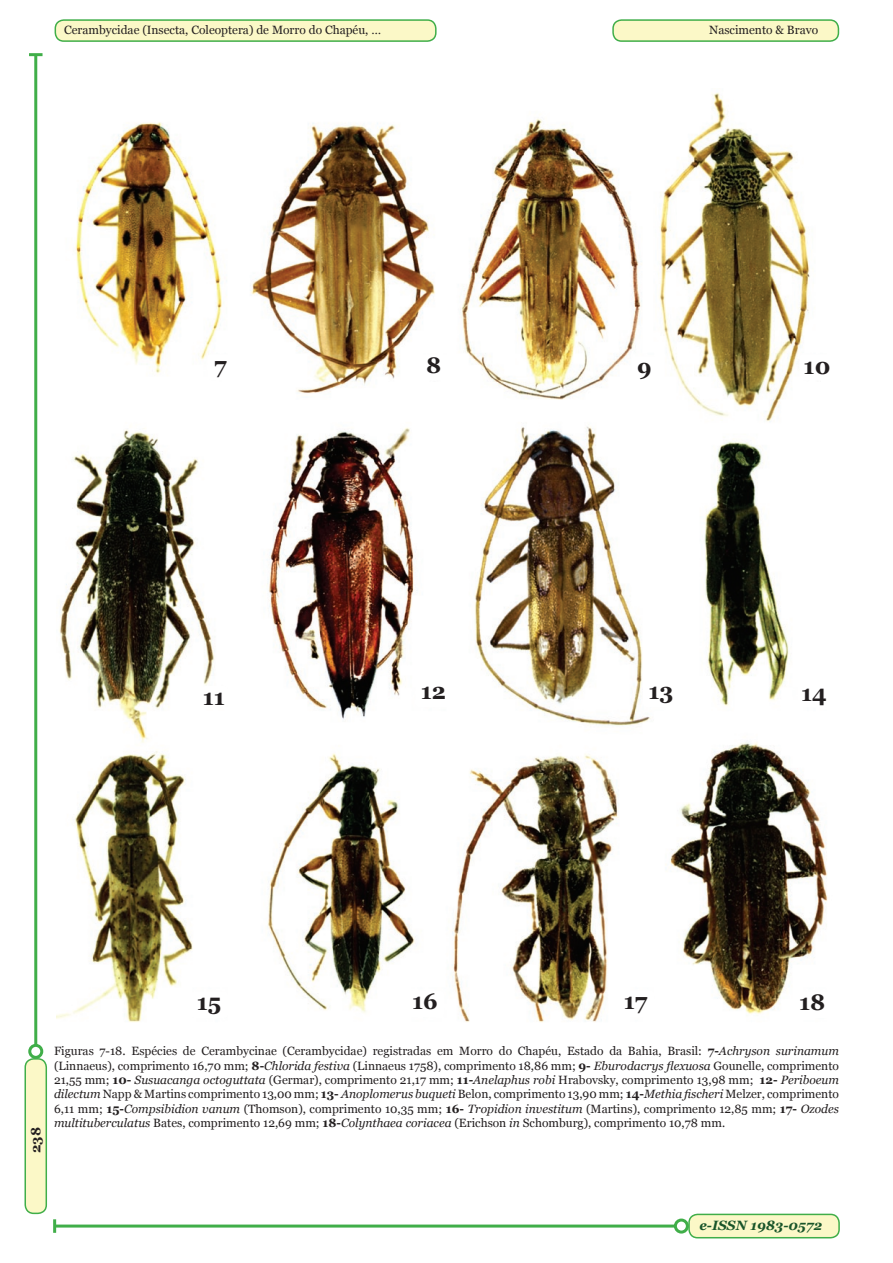
<style>
.page{position:relative;width:893px;height:1263px;background:#fff}
.page>*{position:absolute;margin:0;border:0;box-sizing:border-box;transform-origin:0 0}
.t1{font:700 22.5px "Georgia";color:#231f20}
.t2{font:italic 700 13.5px "Georgia";color:#19552a}
.t3{font:700 13.5px "Georgia";color:#231f20}
.t4{font:12px/14.4px "Georgia";color:#231f20;text-align:justify}
.s1{font-weight:700}
.s2{font-style:italic}
</style>
<div class="page">
<div style="left:25px;top:1059px;width:21px;height:154px;background:#fbf8c7;border-radius:9px"></div>
<div style="left:25px;top:1058px;width:22px;height:156px;border:2px solid #40ae49;border-radius:9px"></div>
<div style="left:55px;top:20px;width:381px;height:21px;background:#fbf8c7;border-radius:9px"></div>
<div style="left:55px;top:19px;width:382px;height:23px;border:2px solid #40ae49;border-radius:9px"></div>
<div style="left:613px;top:20px;width:225px;height:21px;background:#fbf8c7;border-radius:9px"></div>
<div style="left:612px;top:19px;width:227px;height:23px;border:2px solid #40ae49;border-radius:9px"></div>
<div style="left:689px;top:1214px;width:150px;height:24px;background:#fbf8c7;border-radius:9px"></div>
<div style="left:688px;top:1214px;width:152px;height:24px;border:2px solid #40ae49;border-radius:9px"></div>
<hr style="left:34px;top:55px;width:3px;height:990px;background:#40ae49">
<div style="left:28px;top:1044px;width:15px;height:15px;border:3px solid #40ae49;border-radius:50%"></div>
<hr style="left:29px;top:53px;width:14px;height:3px;background:#40ae49">
<hr style="left:55px;top:1224px;width:620px;height:3px;background:#40ae49">
<hr style="left:53px;top:1219px;width:3px;height:14px;background:#40ae49">
<div style="left:674px;top:1218px;width:15px;height:15px;border:3px solid #40ae49;border-radius:50%"></div>
<img style="left:56px;top:92px;width:772px;height:930px">
<div style="left:207px;top:354px;width:28px;height:27px;background:#fff;border-radius:4px"></div>
<div style="left:421px;top:354px;width:27px;height:27px;background:#fff;border-radius:4px"></div>
<div style="left:631px;top:356px;width:28px;height:27px;background:#fff;border-radius:4px"></div>
<div style="left:799px;top:354px;width:37px;height:27px;background:#fff;border-radius:4px"></div>
<div style="left:797px;top:681px;width:34px;height:26px;background:#fff;border-radius:4px"></div>
<div style="left:643px;top:681px;width:38px;height:26px;background:#fff;border-radius:4px"></div>
<div style="left:415px;top:681px;width:38px;height:26px;background:#fff;border-radius:4px"></div>
<div style="left:201px;top:686px;width:28px;height:21px;background:#fff;border-radius:4px"></div>
<div style="left:191px;top:991px;width:37px;height:27px;background:#fff;border-radius:4px"></div>
<div style="left:406px;top:991px;width:38px;height:26px;background:#fff;border-radius:4px"></div>
<div style="left:617px;top:991px;width:38px;height:26px;background:#fff;border-radius:4px"></div>
<div style="left:794px;top:991px;width:37px;height:27px;background:#fff;border-radius:4px"></div>
<p class="t4" style="left:64px;top:23px;width:319px">Cerambycidae (Insecta, Coleoptera) de Morro do Chapéu, …</p>
<p class="t4" style="left:709px;top:23px;width:111px">Nascimento &amp; Bravo</p>
<h1 class="t1" style="left:214px;top:350px;width:14px">7</h1>
<h1 class="t1" style="left:426px;top:350px;width:17px">8</h1>
<h1 class="t1" style="left:637px;top:352px;width:16px">9</h1>
<h1 class="t1" style="left:804px;top:352px;width:28px">10</h1>
<h1 class="t1" style="left:203px;top:683px;width:24px">11</h1>
<h1 class="t1" style="left:421px;top:677px;width:27px">12</h1>
<h1 class="t1" style="left:649px;top:677px;width:27px">13</h1>
<h1 class="t1" style="left:801px;top:678px;width:27px">14</h1>
<h1 class="t1" style="left:197px;top:988px;width:26px">15</h1>
<h1 class="t1" style="left:412px;top:987px;width:27px">16</h1>
<h1 class="t1" style="left:624px;top:987px;width:25px">17</h1>
<h1 class="t1" style="left:799px;top:988px;width:28px">18</h1>
<p class="t3" style="left:27px;top:1153px;width:28px;rotate:-90deg">238</p>
<p class="t4" style="left:54px;top:1044px;width:786px">Figuras 7-18. Espécies de Cerambycinae (Cerambycidae) registradas em Morro do Chapéu, Estado da Bahia, Brasil: <span class="s1">7-</span><span class="s2">Achryson surinamum </span>(Linnaeus), comprimento 16,70 mm; <span class="s1">8-</span><span class="s2">Chlorida festiva</span> (Linnaeus 1758), comprimento 18,86 mm; <span class="s1">9-</span> <span class="s2">Eburodacrys flexuosa</span> Gounelle, comprimento 21,55 mm; <span class="s1">10-</span> <span class="s2">Susuacanga octoguttata</span> (Germar), comprimento 21,17 mm; <span class="s1">11-</span><span class="s2">Anelaphus robi</span> Hrabovsky, comprimento 13,98 mm; <span class="s1">12-</span> <span class="s2">Periboeum dilectum</span> Napp &amp; Martins comprimento 13,00 mm; <span class="s1">13-</span> <span class="s2">Anoplomerus buqueti</span> Belon, comprimento 13,90 mm; <span class="s1">14-</span><span class="s2">Methia fischeri</span> Melzer, comprimento 6,11 mm; <span class="s1">15-</span><span class="s2">Compsibidion vanum</span> (Thomson), comprimento 10,35 mm; <span class="s1">16-</span> <span class="s2">Tropidion investitum</span> (Martins), comprimento 12,85 mm; <span class="s1">17-</span> <span class="s2">Ozodes multituberculatus</span> Bates, comprimento 12,69 mm; <span class="s1">18-</span><span class="s2">Colynthaea coriacea</span> (Erichson <span class="s2">in</span> Schomburg), comprimento 10,78 mm<span class="s2">.</span></p>
<p class="t2" style="left:699px;top:1216px;width:124px">e-ISSN 1983-0572</p>
</div>
